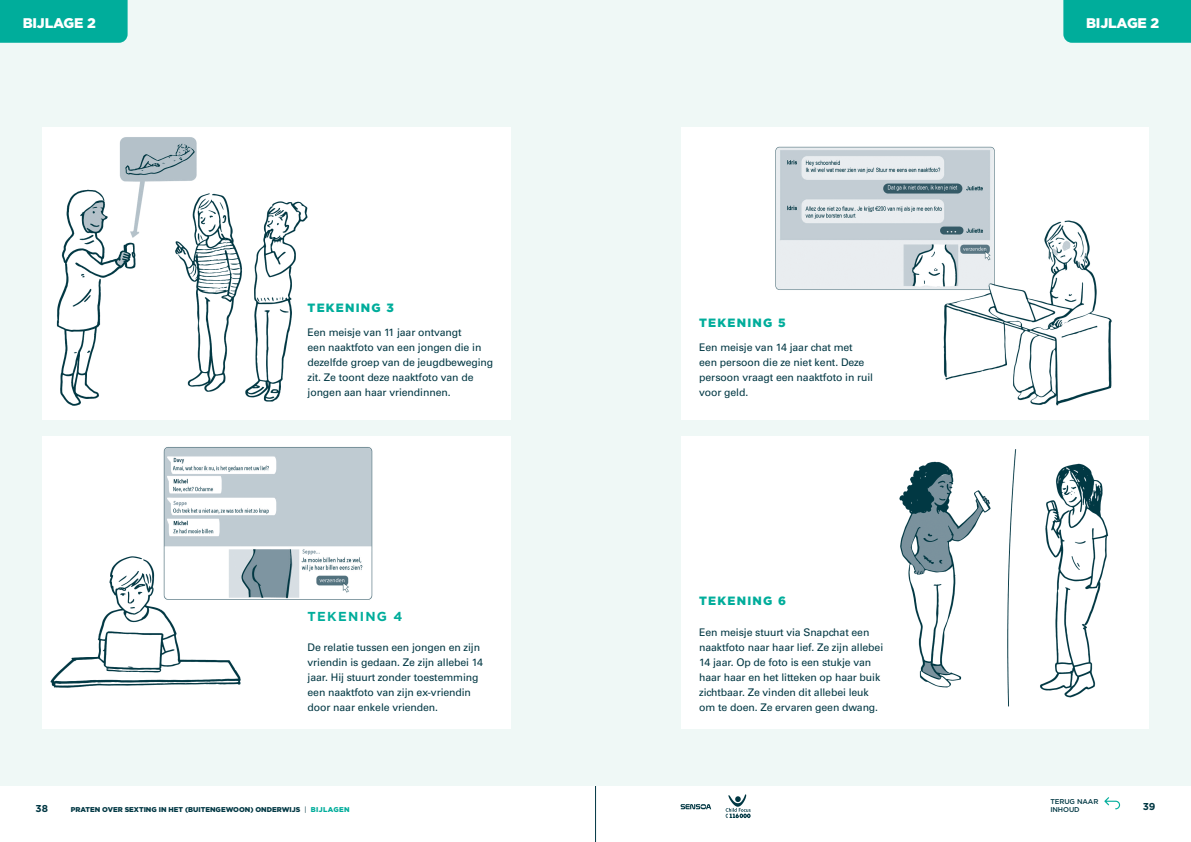
<style>
.page{position:relative;width:1191px;height:842px;background:#fff}
.page>*{position:absolute;margin:0;border:0;box-sizing:border-box;transform-origin:0 0}
.t1{font:900 14px "Gotham";letter-spacing:-.01em;color:#fff}
.t2{font:700 13px "Gotham";letter-spacing:.1em;color:#00ad9b}
.t3{font:900 12px "Gotham";letter-spacing:.1em;color:#00ad9b}
.t4{font:10.5px/15px "Univers LT Std";letter-spacing:-.01em;color:#003743}
.t5{font:700 10px "Gotham";color:#003743}
.t6{font:900 7px "Gotham";color:#003743}
.t7{font:500 7px/8px "Gotham";letter-spacing:-.01em;color:#003743}
.s1{font-weight:400}
.s2{color:#00ad9b}
</style>
<div class="page">
<svg style="left:1104px;top:797px;width:16px;height:12px"></svg>
<svg style="left:680px;top:804px;width:31px;height:5px"></svg>
<svg style="left:725px;top:794px;width:25px;height:24px"></svg>
<hr style="left:37px;top:785px;width:473px;height:1px;background:#003743">
<hr style="left:680px;top:785px;width:474px;height:1px;background:#003743">
<hr style="left:595px;top:0;width:1px;height:842px;background:#003743">
<div style="left:595px;top:0;width:596px;height:785px;background:#eff8f6"></div>
<div style="left:0;top:0;width:595px;height:785px;background:#eff8f6"></div>
<div style="left:1063px;top:0;width:128px;height:43px;background:#00ad9b"></div>
<div style="left:0;top:0;width:128px;height:43px;background:#00ad9b"></div>
<div style="left:680px;top:128px;width:468px;height:292px;background:#fff"></div>
<div style="left:43px;top:128px;width:467px;height:292px;background:#fff"></div>
<div style="left:680px;top:437px;width:468px;height:292px;background:#fff"></div>
<div style="left:43px;top:437px;width:467px;height:292px;background:#fff"></div>
<img style="left:42px;top:436px;width:337px;height:269px">
<img style="left:775px;top:146px;width:337px;height:260px">
<img style="left:899px;top:449px;width:210px;height:258px">
<img style="left:42px;top:128px;width:266px;height:283px">
<h1 class="t1" style="left:23px;top:14px;width:75px">BIJLAGE 2</h1>
<h1 class="t1" style="left:1086px;top:14px;width:75px">BIJLAGE 2</h1>
<p class="t3" style="left:307px;top:300px;width:88px">TEKENING 3</p>
<p class="t4" style="left:307px;top:325px;width:187px">Een meisje van 11 jaar ontvangt<br>een naaktfoto van een jongen die in dezelfde groep van de jeugdbeweging zit. Ze toont deze naaktfoto van de jongen aan haar vriendinnen.</p>
<p class="t2" style="left:307px;top:608px;width:96px">TEKENING 4</p>
<p class="t4" style="left:307px;top:640px;width:177px">De relatie tussen een jongen en zijn vriendin is gedaan. Ze zijn allebei 14 jaar. Hij stuurt zonder toestemming een naaktfoto van zijn ex-vriendin door naar enkele vrienden.</p>
<p class="t3" style="left:699px;top:315px;width:88px">TEKENING 5</p>
<p class="t4" style="left:699px;top:340px;width:175px">Een meisje van 14 jaar chat met een persoon die ze niet kent. Deze persoon vraagt een naaktfoto in ruil voor geld.</p>
<p class="t3" style="left:699px;top:593px;width:88px">TEKENING 6</p>
<p class="t4" style="left:699px;top:625px;width:186px">Een meisje stuurt via Snapchat een naaktfoto naar haar lief. Ze zijn allebei 14 jaar. Op de foto is een stukje van haar haar en het litteken op haar buik zichtbaar. Ze vinden dit allebei leuk om te doen. Ze ervaren geen dwang.</p>
<p class="t7" style="left:1050px;top:798px;width:50px">TERUG NAAR<br>INHOUD</p>
<p class="t5" style="left:36px;top:802px;width:14px">38</p>
<p class="t6" style="left:71px;top:805px;width:280px">PRATEN OVER SEXTING IN HET (BUITENGEWOON) ONDERWIJS <span class="s1">|</span> <span class="s2">BIJLAGEN</span></p>
<p class="t5" style="left:1142px;top:799px;width:14px">39</p>
</div>
